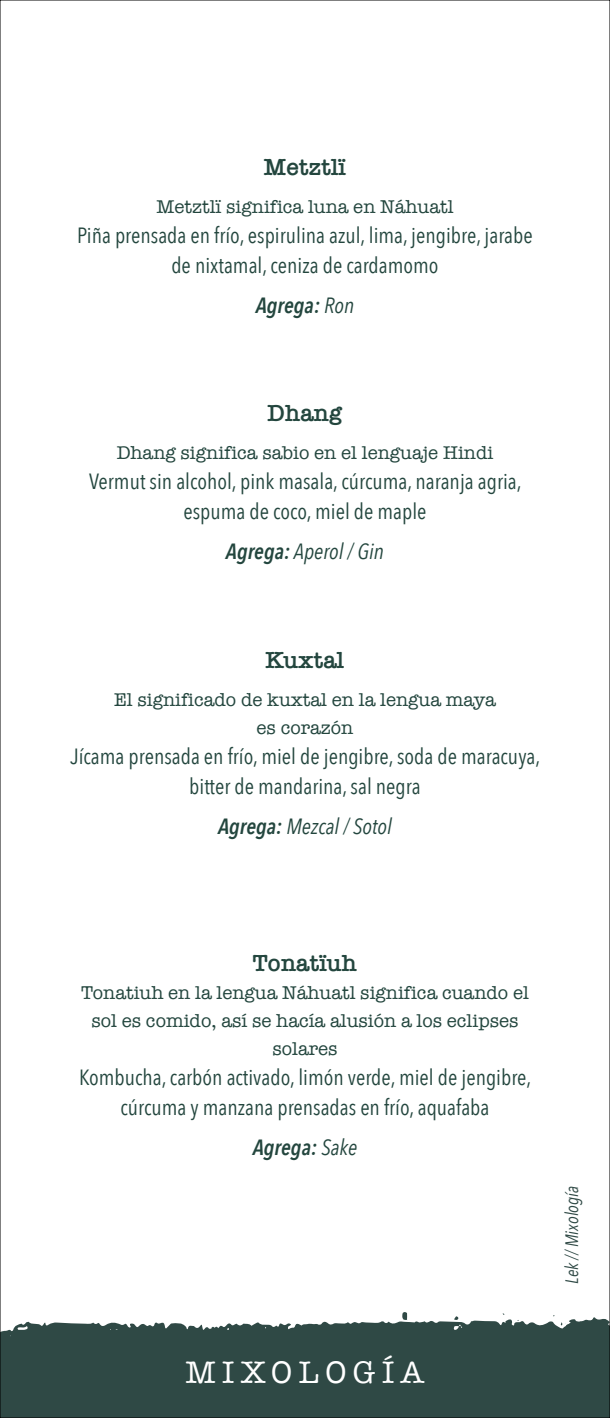
<style>
.page{position:relative;width:610px;height:1418px;background:#fff}
.page>*{position:absolute;margin:0;border:0;box-sizing:border-box;transform-origin:0 0}
.t1{font:32px "American Typewriter";letter-spacing:.2em;color:#fff}
.t2{font:600 24px "American Typewriter";color:#23463e}
.t3{font:22px/30px "Avenir Next Condensed";color:#23463e;text-align:center}
.t4{font:italic 22px "Avenir Next Condensed";color:#23463e}
.t5{font:italic 600 22px "Avenir Next Condensed";color:#23463e}
.t6{font:19px/28px "American Typewriter";color:#23463e;text-align:center}
.t7{font:italic 18px "Avenir Next Condensed";color:#2f4945}
.s1{font-weight:400}
.s2{font-weight:600}
</style>
<div class="page">
<svg style="left:2px;top:1316px;width:605px;height:99px;background:#3f5753"></svg>
<svg style="left:560px;top:1322px;width:6px;height:3px"></svg>
<svg style="left:454px;top:1316px;width:4px;height:3px"></svg>
<svg style="left:402px;top:1312px;width:6px;height:8px"></svg>
<p class="t2" style="left:264px;top:149px;width:84px">Metztlï</p>
<p class="t6" style="left:156px;top:192px;width:298px">Metztlï significa luna en Náhuatl</p>
<p class="t3" style="left:77px;top:219px;width:457px">Piña prensada en frío, espirulina azul, lima, jengibre, jarabe de nixtamal, ceniza de cardamomo</p>
<p class="t5" style="left:256px;top:292px;width:100px">Agrega: <span class="s1">Ron</span></p>
<p class="t2" style="left:267px;top:394px;width:76px">Dhang</p>
<p class="t6" style="left:117px;top:437px;width:378px">Dhang significa sabio en el lenguaje Hindi</p>
<p class="t3" style="left:89px;top:465px;width:434px">Vermut sin alcohol, pink masala, cúrcuma, naranja agria, espuma de coco, miel de maple</p>
<p class="t4" style="left:226px;top:537px;width:160px"><span class="s2">Agrega:</span> Aperol / Gin</p>
<p class="t2" style="left:265px;top:641px;width:80px">Kuxtal</p>
<p class="t6" style="left:114px;top:684px;width:383px">El significado de kuxtal en la lengua maya es corazón</p>
<p class="t3" style="left:70px;top:740px;width:471px">Jícama prensada en frío, miel de jengibre, soda de maracuya, bitter de mandarina, sal negra</p>
<p class="t4" style="left:218px;top:813px;width:175px"><span class="s2">Agrega:</span> Mezcal / Sotol</p>
<p class="t2" style="left:253px;top:944px;width:106px">Tonatïuh</p>
<p class="t6" style="left:81px;top:977px;width:449px">Tonatiuh en la lengua Náhuatl significa cuando el sol es comido, así se hacía alusión a los eclipses solares</p>
<p class="t3" style="left:79px;top:1061px;width:453px">Kombucha, carbón activado, limón verde, miel de jengibre, cúrcuma y manzana prensadas en frío, aquafaba</p>
<p class="t5" style="left:253px;top:1133px;width:106px">Agrega: <span class="s1">Sake</span></p>
<h1 class="t1" style="left:185px;top:1347px;width:240px">MIXOLOGÍA</h1>
<p class="t7" style="left:561px;top:1283px;width:99px;rotate:-90deg">Lek // Mixología</p>
</div>
